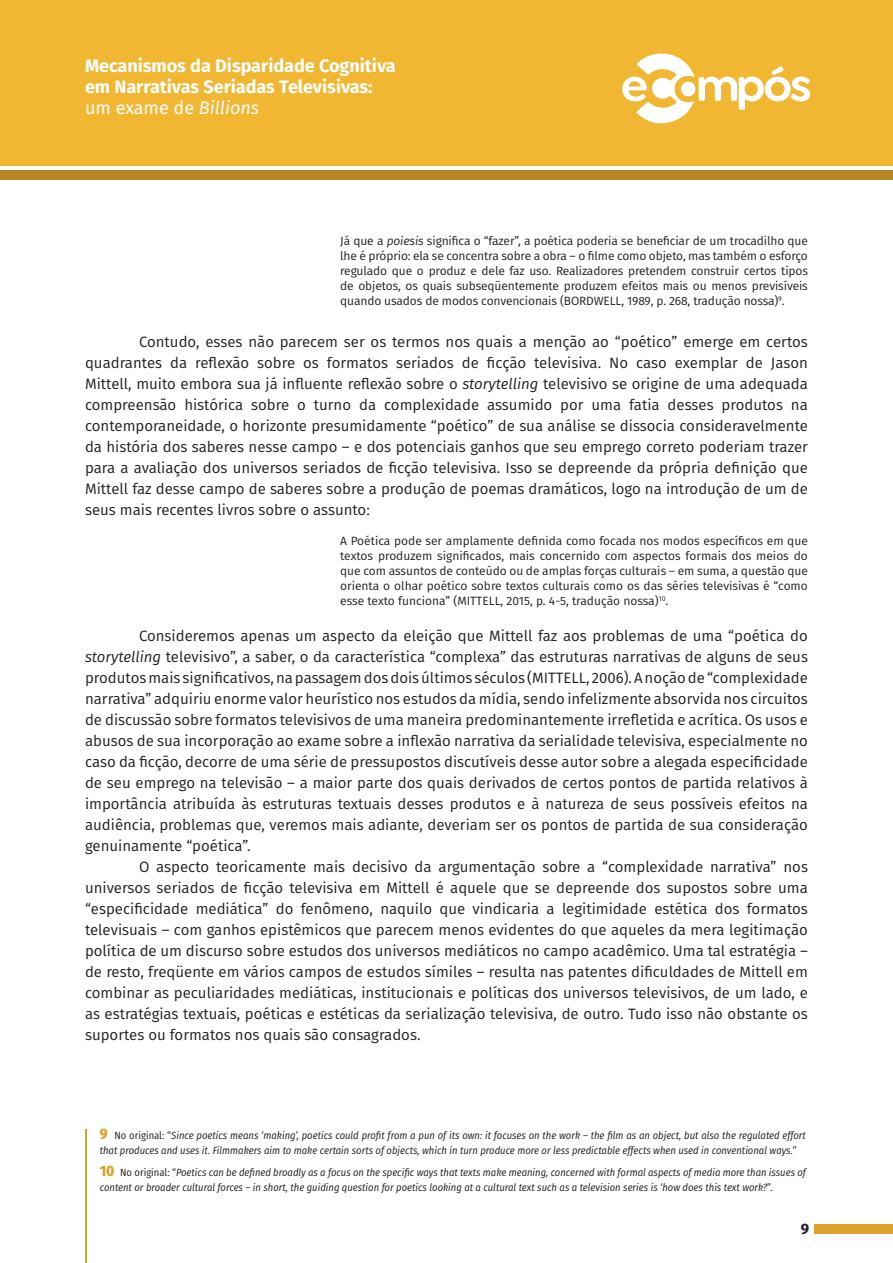
<style>
.page{position:relative;width:893px;height:1263px;background:#fff}
.page>*{position:absolute;margin:0;border:0;box-sizing:border-box;transform-origin:0 0}
.t1{font:700 18px/21px "Fira Sans";color:#fff}
.t2{font:15px/21px "Fira Sans";color:#231f20;text-align:justify}
.t3{font:700 15px "Fira Sans";color:#231f20}
.Citação__3_Linhas{font:12px/15px "Fira Sans";letter-spacing:-.01em;color:#231f20;text-align:justify}
.Rodapé{font:italic 10.5px/15px "Fira Sans Condensed";color:#231f20}
.s1{font-weight:400}
.s2{font-weight:400;font-style:italic}
.s3{font-style:italic}
.s4{font-weight:800;font-style:normal;font-size:15px;color:#d9a42c}
.s5{font-style:normal}
</style>
<div class="page">
<div style="left:0;top:0;width:893px;height:166px;background:#f2b732"></div>
<div style="left:0;top:170px;width:893px;height:10px;background:#b48723"></div>
<div style="left:814px;top:1224px;width:79px;height:9px;background:#d9a42c"></div>
<svg style="left:622px;top:53px;width:188px;height:71px"></svg>
<hr style="left:85px;top:1129px;width:1px;height:134px;background:#d9a42c">
<p class="t1" style="left:85px;top:54px;width:312px">Mecanismos da Disparidade Cognitiva em Narrativas Seriadas Televisivas: <span class="s1">um exame de</span> <span class="s2">Billions</span></p>
<p class="Citação__3_Linhas" style="left:340px;top:233px;width:469px">Já que a <span class="s3">poiesis</span> significa o “fazer”, a poética poderia se beneficiar de um trocadilho que lhe é próprio: ela se concentra sobre a obra – o filme como objeto, mas também o esforço regulado que o produz e dele faz uso. Realizadores pretendem construir certos tipos de objetos, os quais subseqüentemente produzem efeitos mais ou menos previsíveis quando usados de modos convencionais (BORDWELL, 1989, p. 268, tradução nossa)<sup>9</sup>.</p>
<p class="t2" style="left:85px;top:331px;width:724px;text-indent:54px">Contudo, esses não parecem ser os termos nos quais a menção ao “poético” emerge em certos quadrantes da reflexão sobre os formatos seriados de ficção televisiva. No caso exemplar de Jason Mittell, muito embora sua já influente reflexão sobre o <span class="s3">storytelling</span> televisivo se origine de uma adequada compreensão histórica sobre o turno da complexidade assumido por uma fatia desses produtos na contemporaneidade, o horizonte presumidamente “poético” de sua análise se dissocia consideravelmente da história dos saberes nesse campo – e dos potenciais ganhos que seu emprego correto poderiam trazer para a avaliação dos universos seriados de ficção televisiva. Isso se depreende da própria definição que Mittell faz desse campo de saberes sobre a produção de poemas dramáticos, logo na introdução de um de seus mais recentes livros sobre o assunto:</p>
<p class="Citação__3_Linhas" style="left:340px;top:533px;width:469px">A Poética pode ser amplamente definida como focada nos modos específicos em que textos produzem significados, mais concernido com aspectos formais dos meios do que com assuntos de conteúdo ou de amplas forças culturais – em suma, a questão que orienta o olhar poético sobre textos culturais como os das séries televisivas é “como esse texto funciona” (MITTELL, 2015, p. 4-5, tradução nossa)<sup>10</sup>.</p>
<p class="t2" style="left:85px;top:625px;width:724px;text-indent:54px">Consideremos apenas um aspecto da eleição que Mittell faz aos problemas de uma “poética do <span class="s3">storytelling</span> televisivo”, a saber, o da característica “complexa” das estruturas narrativas de alguns de seus produtos mais significativos, na passagem dos dois últimos séculos (MITTELL, 2006). A noção de “complexidade narrativa” adquiriu enorme valor heurístico nos estudos da mídia, sendo infelizmente absorvida nos circuitos de discussão sobre formatos televisivos de uma maneira predominantemente irrefletida e acrítica. Os usos e abusos de sua incorporação ao exame sobre a inflexão narrativa da serialidade televisiva, especialmente no caso da ficção, decorre de uma série de pressupostos discutíveis desse autor sobre a alegada especificidade de seu emprego na televisão – a maior parte dos quais derivados de certos pontos de partida relativos à importância atribuída às estruturas textuais desses produtos e à natureza de seus possíveis efeitos na audiência, problemas que, veremos mais adiante, deveriam ser os pontos de partida de sua consideração genuinamente “poética”.</p>
<p class="t2" style="left:85px;top:856px;width:724px;text-indent:54px">O aspecto teoricamente mais decisivo da argumentação sobre a “complexidade narrativa” nos universos seriados de ficção televisiva em Mittell é aquele que se depreende dos supostos sobre uma “especificidade mediática” do fenômeno, naquilo que vindicaria a legitimidade estética dos formatos televisuais – com ganhos epistêmicos que parecem menos evidentes do que aqueles da mera legitimação política de um discurso sobre estudos dos universos mediáticos no campo acadêmico. Uma tal estratégia – de resto, freqüente em vários campos de estudos símiles – resulta nas patentes dificuldades de Mittell em combinar as peculiaridades mediáticas, institucionais e políticas dos universos televisivos, de um lado, e as estratégias textuais, poéticas e estéticas da serialização televisiva, de outro. Tudo isso não obstante os suportes ou formatos nos quais são consagrados.</p>
<p class="Rodapé" style="left:100px;top:1127px;width:708px"><span class="s4">9</span> <span class="s5">No original: “</span>Since poetics means ‘making’, poetics could profit from a pun of its own: it focuses on the work – the film as an object, but also the regulated effort that produces and uses it. Filmmakers aim to make certain sorts of objects, which in turn produce more or less predictable effects when used in conventional ways.<span class="s5">”</span></p>
<p class="Rodapé" style="left:100px;top:1165px;width:708px"><span class="s4">10</span> <span class="s5">No original: “</span>Poetics can be defined broadly as a focus on the specific ways that texts make meaning, concerned with formal aspects of media more than issues of content or broader cultural forces – in short, the guiding question for poetics looking at a cultural text such as a television series is ‘how does this text work?<span class="s5">”.</span></p>
<p class="t3" style="left:801px;top:1216px;width:10px">9</p>
</div>
